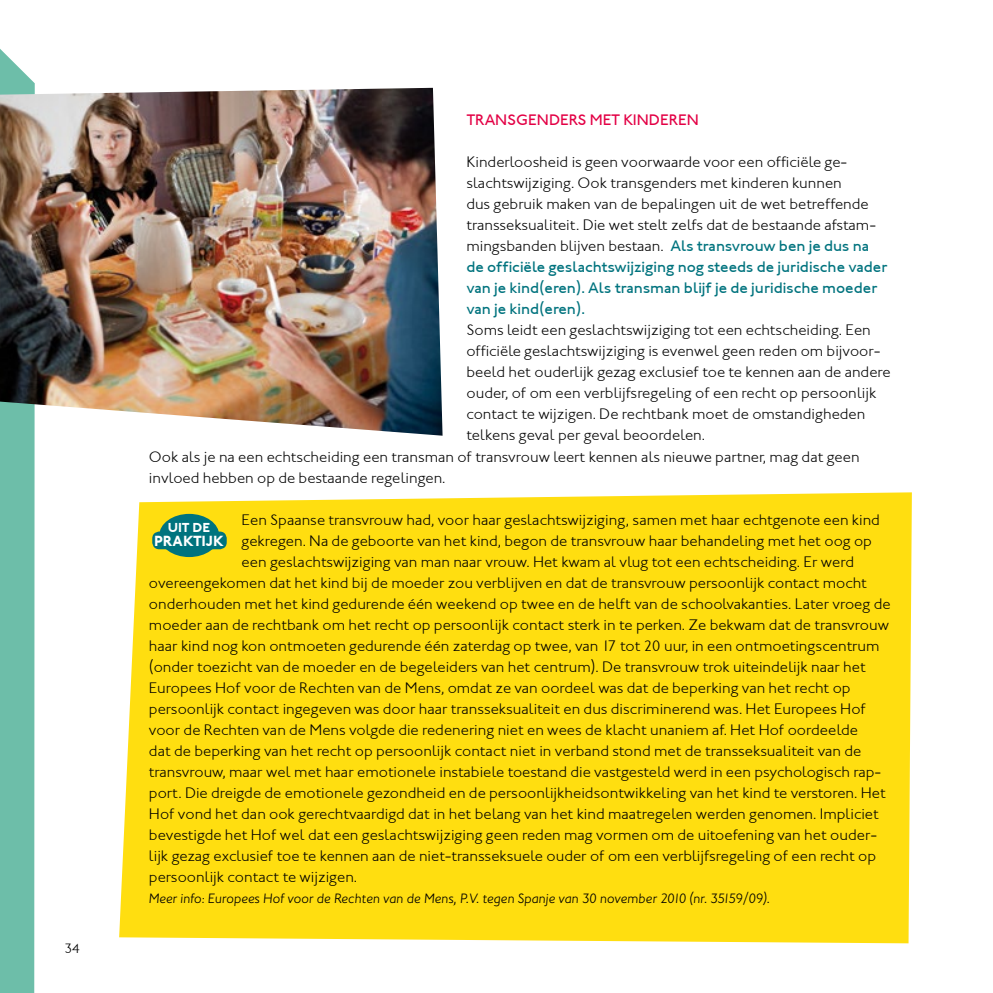
<style>
.page{position:relative;width:993px;height:993px;background:#fff}
.page>*{position:absolute;margin:0;border:0;box-sizing:border-box;transform-origin:0 0}
.t1{font:15.75px/21px "Johnston ITCTT Light";color:#000}
.t2{font:15.75px/21px "Johnston Md ITCTT";color:#00737e}
.t3{font:15.75px "Johnston Md ITCTT";color:#e30045}
.t4{font:15.22px "Johnston ITCTT Bold";letter-spacing:-.005em;color:#fff}
.t5{font:italic 300 14px "Johnston ITC Std";color:#000}
.t6{font:14px "Johnston ITCTT Light";color:#000}
.t7{font:13.47px "Johnston ITCTT Bold";color:#fff}
.s1{font-family:"Johnston Md ITCTT";color:#00737e}
</style>
<div class="page">
<div style="left:119px;top:492px;width:792px;height:451px;background:#ffde10"></div>
<div style="left:159px;top:513px;width:60px;height:44px;background:#00737e;border-radius:50%"></div>
<div style="left:152px;top:531px;width:75px;height:18px;background:#00737e;border-radius:7px"></div>
<div style="left:0;top:49px;width:35px;height:943px;background:#6dbea9"></div>
<img style="left:0;top:88px;width:442px;height:347px">
<p class="t6" style="left:64px;top:939px;width:17px">34</p>
<p class="t3" style="left:466px;top:111px;width:234px">Transgenders met kinderen</p>
<p class="t1" style="left:466px;top:151px;width:411px">Kinderloosheid is geen voorwaarde voor een officiële ge&shy;slachtswijziging. Ook transgenders met kinderen kunnen<br>dus gebruik maken van de bepalingen uit de wet betreffende transseksualiteit. Die wet stelt zelfs dat de bestaande afstam&shy;mingsbanden blijven bestaan. <span class="s1">Als transvrouw ben je dus na</span></p>
<p class="t2" style="left:466px;top:256px;width:422px">de officiële geslachtswijziging nog steeds de juridische vader van je kind(eren). Als transman blijf je de juridische moeder van je kind(eren).</p>
<p class="t1" style="left:466px;top:319px;width:406px">Soms leidt een geslachtswijziging tot een echtscheiding. Een</p>
<p class="t1" style="left:466px;top:340px;width:415px">officiële geslachtswijziging is evenwel geen reden om bijvoor-</p>
<p class="t1" style="left:466px;top:361px;width:425px">beeld het ouderlijk gezag exclusief toe te kennen aan de andere</p>
<p class="t1" style="left:466px;top:382px;width:411px">ouder, of om een verblijfsregeling of een recht op persoonlijk</p>
<p class="t1" style="left:466px;top:403px;width:400px">contact te wijzigen. De rechtbank moet de omstandigheden</p>
<p class="t1" style="left:466px;top:424px;width:240px">telkens geval per geval beoordelen.</p>
<p class="t1" style="left:149px;top:445px;width:712px">Ook als je na een echtscheiding een transman of transvrouw leert kennen als nieuwe partner, mag dat geen</p>
<p class="t1" style="left:149px;top:466px;width:298px">invloed hebben op de bestaande regelingen.</p>
<p class="t1" style="left:241px;top:508px;width:639px">Een Spaanse transvrouw had, voor haar geslachtswijziging, samen met haar echtgenote een kind</p>
<p class="t1" style="left:241px;top:529px;width:631px">gekregen. Na de geboorte van het kind, begon de transvrouw haar behandeling met het oog op</p>
<p class="t1" style="left:241px;top:550px;width:614px">een geslachtswijziging van man naar vrouw. Het kwam al vlug tot een echtscheiding. Er werd</p>
<p class="t1" style="left:149px;top:571px;width:719px">overeengekomen dat het kind bij de moeder zou verblijven en dat de transvrouw persoonlijk contact mocht</p>
<p class="t1" style="left:149px;top:592px;width:743px">onderhouden met het kind gedurende één weekend op twee en de helft van de schoolvakanties. Later vroeg de</p>
<p class="t1" style="left:149px;top:613px;width:741px">moeder aan de rechtbank om het recht op persoonlijk contact sterk in te perken. Ze bekwam dat de transvrouw</p>
<p class="t1" style="left:149px;top:634px;width:731px">haar kind nog kon ontmoeten gedurende één zaterdag op twee, van 17 tot 20 uur, in een ontmoetingscentrum</p>
<p class="t1" style="left:149px;top:655px;width:718px">(onder toezicht van de moeder en de begeleiders van het centrum). De transvrouw trok uiteindelijk naar het</p>
<p class="t1" style="left:149px;top:676px;width:703px">Europees Hof voor de Rechten van de Mens, omdat ze van oordeel was dat de beperking van het recht op</p>
<p class="t1" style="left:149px;top:697px;width:718px">persoonlijk contact ingegeven was door haar transseksualiteit en dus discriminerend was. Het Europees Hof</p>
<p class="t1" style="left:149px;top:718px;width:710px">voor de Rechten van de Mens volgde die redenering niet en wees de klacht unaniem af. Het Hof oordeelde</p>
<p class="t1" style="left:149px;top:739px;width:713px">dat de beperking van het recht op persoonlijk contact niet in verband stond met de transseksualiteit van de</p>
<p class="t1" style="left:149px;top:760px;width:733px">transvrouw, maar wel met haar emotionele instabiele toestand die vastgesteld werd in een psychologisch rap-</p>
<p class="t1" style="left:149px;top:781px;width:738px">port. Die dreigde de emotionele gezondheid en de persoonlijkheidsontwikkeling van het kind te verstoren. Het</p>
<p class="t1" style="left:149px;top:802px;width:731px">Hof vond het dan ook gerechtvaardigd dat in het belang van het kind maatregelen werden genomen. Impliciet</p>
<p class="t1" style="left:149px;top:823px;width:729px">bevestigde het Hof wel dat een geslachtswijziging geen reden mag vormen om de uitoefening van het ouder-</p>
<p class="t1" style="left:149px;top:844px;width:728px">lijk gezag exclusief toe te kennen aan de niet-transseksuele ouder of om een verblijfsregeling of een recht op</p>
<p class="t1" style="left:149px;top:865px;width:210px">persoonlijk contact te wijzigen.</p>
<p class="t5" style="left:149px;top:889px;width:622px">Meer info: Europees Hof voor de Rechten van de Mens, P.V. tegen Spanje van 30 november 2010 (nr. 35159/09).</p>
<p class="t7" style="left:168px;top:519px;width:44px">UIT DE</p>
<p class="t4" style="left:154px;top:531px;width:71px">PRAKTIJK</p>
</div>
